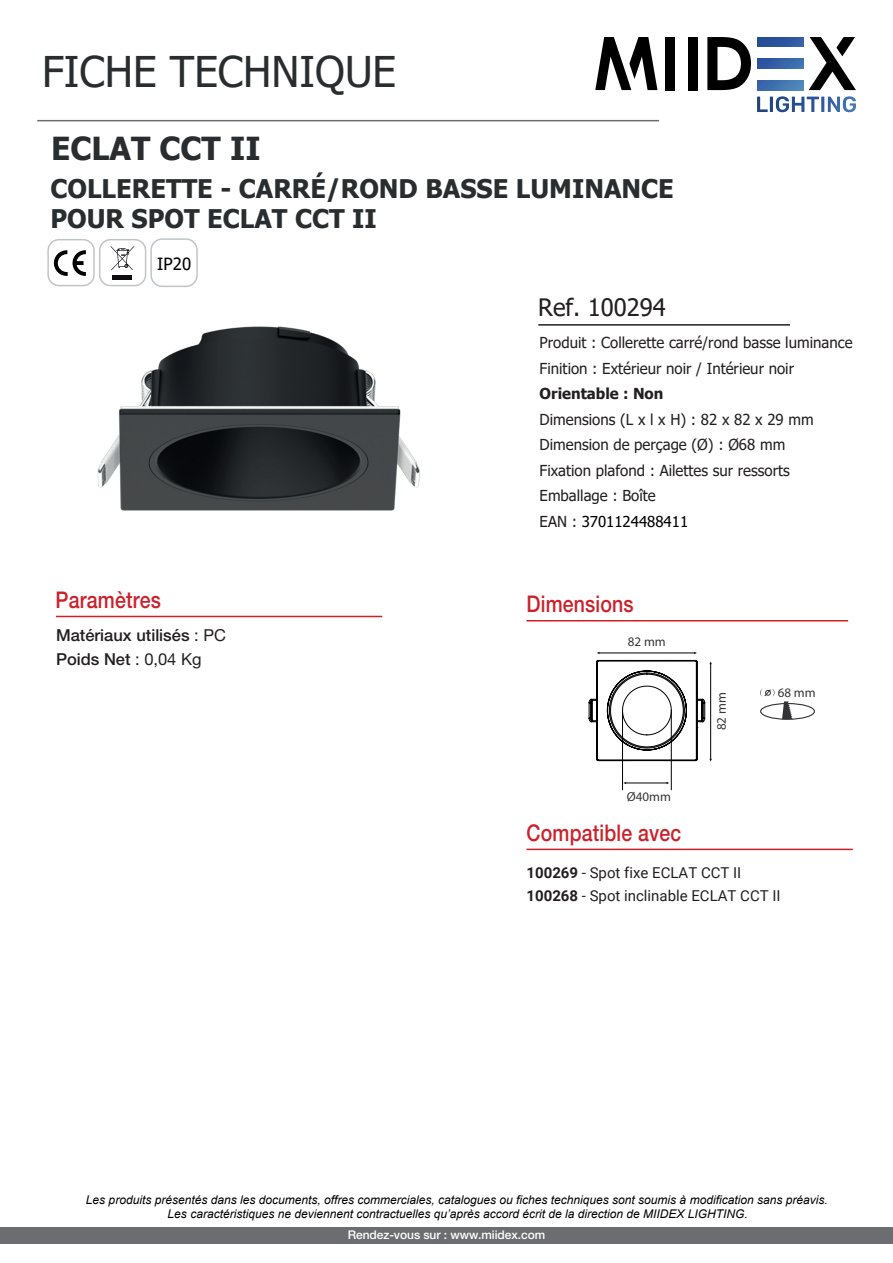
<style>
.page{position:relative;width:893px;height:1263px;background:#fff}
.page>*{position:absolute;margin:0;border:0;box-sizing:border-box;transform-origin:0 0}
.t1{font:42.3px "Tahoma";color:#292d2f}
.t2{font:700 31.65px "Tahoma";color:#292d2f}
.t3{font:700 25.65px/30.6px "Tahoma";color:#292d2f}
.t4{font:24px "Tahoma";color:#231f20}
.t5{font:500 22.95px "Helvetica Neue LT Std";letter-spacing:.01em;color:#cb212b;scale:.85 1}
.t6{font:16.8px "Tahoma";color:#000}
.t7{font:500 16.5px/23.4px "Helvetica Neue LT Std";color:#231f20}
.t8{font:15.15px/25.5px "Tahoma";color:#231f20}
.t9{font:700 15.15px "Tahoma";color:#231f20}
.t10{font:15px/22.5px "Roboto";color:#231f20}
.t11{font:15px "Tahoma";color:#000}
.t12{font:13.05px "Myriad Pro";color:#353537}
.t13{font:italic 12px "Arial";color:#000001}
.t14{font:500 12px "Helvetica Neue LT Std";letter-spacing:-.005em;color:#fff}
.s1{font-size:15.15px;color:#231f20}
.s2{font-weight:400}
.s3{font-weight:700}
</style>
<div class="page">
<hr style="left:538px;top:324px;width:252px;height:2px;background:#231f20">
<div style="left:47px;top:239px;width:48px;height:47px;border:1px solid #c1c4c7;border-radius:11px"></div>
<div style="left:99px;top:239px;width:47px;height:47px;border:1px solid #c1c4c7;border-radius:11px"></div>
<svg style="left:54px;top:250px;width:32px;height:26px"></svg>
<svg style="left:111px;top:246px;width:23px;height:24px"></svg>
<div style="left:113px;top:275px;width:19px;height:5px;background:#0f0c12"></div>
<svg style="left:782px;top:701px;width:11px;height:17px"></svg>
<div style="left:760px;top:703px;width:55px;height:17px;border:1px solid #343436;border-radius:50%"></div>
<svg style="left:760px;top:689px;width:14px;height:8px"></svg>
<div style="left:0;top:1227px;width:893px;height:16px;background:#6c6d70"></div>
<hr style="left:599px;top:653px;width:96px;height:1px;background:#000001">
<hr style="left:625px;top:783px;width:42px;height:1px;background:#000001">
<svg style="left:589px;top:660px;width:123px;height:101px"></svg>
<hr style="left:622px;top:710px;width:1px;height:80px;background:#000001">
<hr style="left:671px;top:710px;width:1px;height:80px;background:#000001">
<svg style="left:809px;top:37px;width:47px;height:53px"></svg>
<svg style="left:707px;top:37px;width:44px;height:53px"></svg>
<div style="left:688px;top:37px;width:10px;height:53px;background:#000001"></div>
<div style="left:665px;top:37px;width:10px;height:53px;background:#000001"></div>
<svg style="left:757px;top:96px;width:99px;height:16px"></svg>
<svg style="left:595px;top:37px;width:62px;height:53px"></svg>
<svg style="left:757px;top:37px;width:46px;height:9px"></svg>
<svg style="left:757px;top:59px;width:46px;height:9px"></svg>
<svg style="left:757px;top:81px;width:46px;height:9px"></svg>
<hr style="left:37px;top:120px;width:622px;height:1px;background:#6c6d70">
<img style="left:97px;top:326px;width:323px;height:185px">
<hr style="left:56px;top:616px;width:326px;height:1px;background:#d01f26">
<hr style="left:526px;top:620px;width:322px;height:1px;background:#d01f26">
<hr style="left:526px;top:849px;width:327px;height:1px;background:#d01f26">
<div style="left:150px;top:238px;width:48px;height:49px;border:1px solid #c1c4c7;border-radius:11px"></div>
<h1 class="t1" style="left:42px;top:43px;width:356px">FICHE TECHNIQUE</h1>
<h2 class="t2" style="left:51px;top:126px;width:211px">ECLAT CCT II</h2>
<h3 class="t3" style="left:50px;top:174px;width:625px">COLLERETTE - CARRÉ/ROND BASSE LUMINANCE<br>POUR SPOT ECLAT CCT II</h3>
<h3 class="t6" style="left:157px;top:253px;width:35px">IP20</h3>
<h3 class="t4" style="left:538px;top:291px;width:129px">Ref. 100294</h3>
<p class="t8" style="left:540px;top:331px;width:314px">Produit : Collerette carré/rond basse luminance<br>Finition : Extérieur noir / Intérieur noir</p>
<p class="t9" style="left:540px;top:383px;width:125px">Orientable : Non</p>
<p class="t8" style="left:540px;top:407px;width:276px">Dimensions (L x l x H) : 82 x 82 x 29 mm<br>Dimension de perçage (Ø) : Ø68 mm<br>Fixation plafond : Ailettes sur ressorts<br>Emballage : Boîte</p>
<p class="t11" style="left:540px;top:511px;width:150px"><span class="s1">EAN :</span> 3701124488411</p>
<h3 class="t5" style="left:56px;top:586px;width:125px">Paramètres</h3>
<h3 class="t5" style="left:526px;top:590px;width:128px">Dimensions</h3>
<h3 class="t7" style="left:56px;top:623px;width:171px">Matériaux utilisés <span class="s2">: PC<br></span>Poids Net <span class="s2">: 0,04 Kg</span></h3>
<p class="t12" style="left:628px;top:633px;width:39px">82 mm</p>
<p class="t12" style="left:627px;top:788px;width:46px">Ø40mm</p>
<p class="t12" style="left:713px;top:730px;width:39px;rotate:-90deg">82 mm</p>
<p class="t12" style="left:778px;top:685px;width:39px">68 mm</p>
<h3 class="t5" style="left:526px;top:819px;width:184px">Compatible avec</h3>
<p class="t10" style="left:526px;top:861px;width:256px"><span class="s3">100269</span> - Spot fixe ECLAT CCT II<br><span class="s3">100268</span> - Spot inclinable ECLAT CCT II</p>
<p class="t13" style="left:86px;top:1191px;width:743px">Les produits présentés dans les documents, offres commerciales, catalogues ou fiches techniques sont soumis à modification sans préavis.</p>
<p class="t13" style="left:168px;top:1206px;width:582px">Les caractéristiques ne deviennent contractuelles qu’après accord écrit de la direction de MIIDEX LIGHTING.</p>
<p class="t14" style="left:348px;top:1227px;width:199px">Rendez-vous sur : www.miidex.com</p>
</div>
